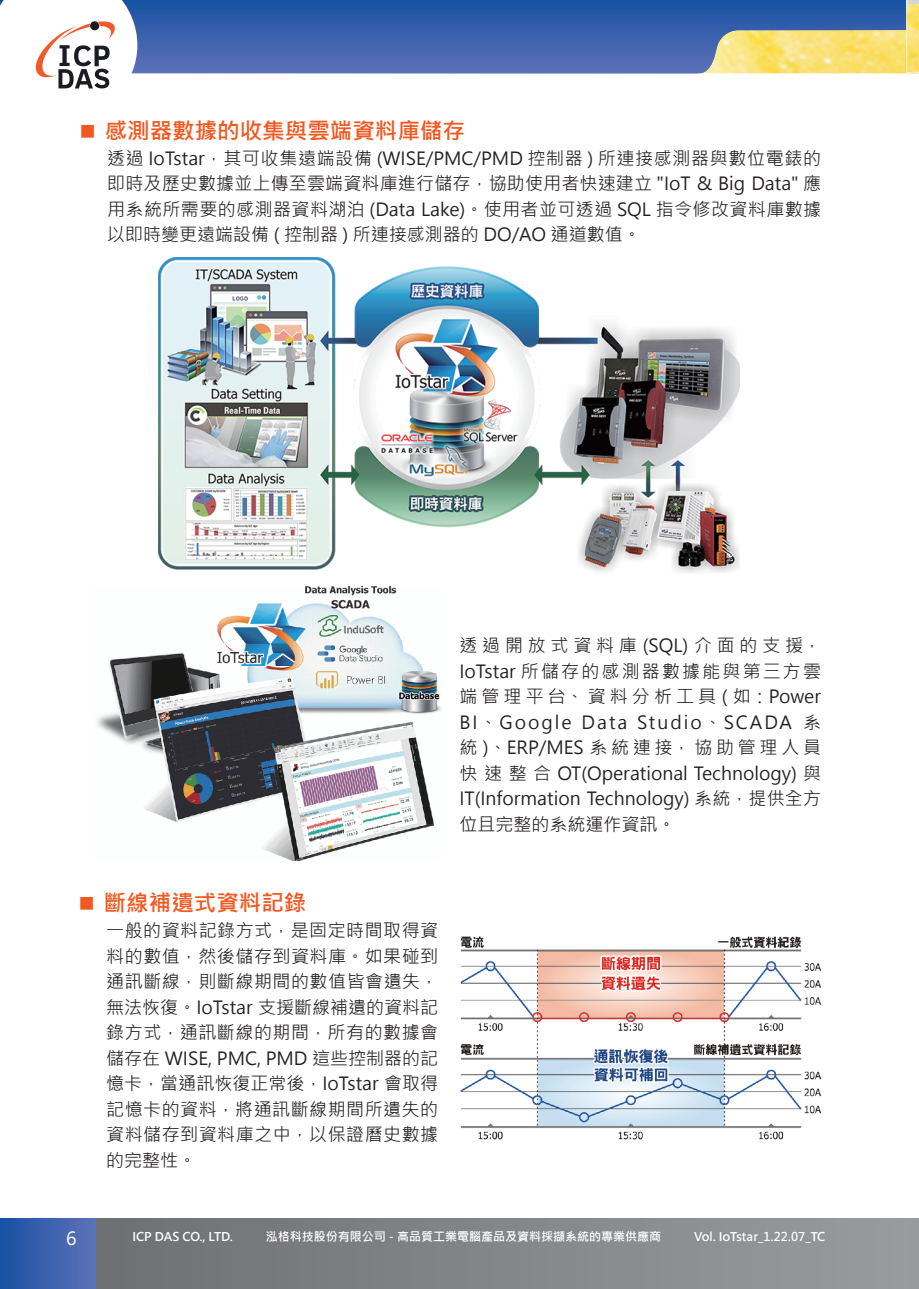
<style>
.page{position:relative;width:919px;height:1289px;background:#fff}
.page>*{position:absolute;margin:0;border:0;box-sizing:border-box;transform-origin:0 0}
.t1{font:700 22.5px "Microsoft Jheng Hei";color:#f15921}
.t2{font:18px/25.5px "Microsoft Jheng Hei";color:#231f20;text-align:justify}
.t3{font:18px "Microsoft Jheng Hei";color:#fff}
.t4{font:700 12px "Microsoft Jheng Hei";color:#fff}
</style>
<div class="page">
<img style="left:158px;top:257px;width:581px;height:316px">
<img style="left:96px;top:586px;width:345px;height:275px">
<svg style="left:137px;top:0;width:769px;height:73px;background:#5473a4"></svg>
<div style="left:95px;top:1218px;width:811px;height:70px;background:linear-gradient(to right,#6e7073,#999b9e)"></div>
<div style="left:0;top:1218px;width:95px;height:70px;background:linear-gradient(to right,#1751a3,#5d71b7)"></div>
<div style="left:906px;top:1218px;width:12px;height:70px;background:#989a9d"></div>
<svg style="left:906px;top:0;width:12px;height:5px"></svg>
<svg style="left:906px;top:73px;width:12px;height:1px"></svg>
<img style="left:906px;top:5px;width:12px;height:68px">
<svg style="left:0;top:0;width:137px;height:89px"></svg>
<img style="left:461px;top:936px;width:360px;height:203px">
<p class="t1" style="left:105px;top:117px;width:362px">感測器數據的收集與雲端資料庫儲存</p>
<p class="t2" style="left:107px;top:145px;width:715px">透過 IoTstar，其可收集遠端設備 (WISE/PMC/PMD 控制器 ) 所連接感測器與數位電錶的即時及歷史數據並上傳至雲端資料庫進行儲存，協助使用者快速建立 "IoT &amp; Big Data" 應用系統所需要的感測器資料湖泊 (Data Lake)。使用者並可透過 SQL 指令修改資料庫數據以即時變更遠端設備 ( 控制器 ) 所連接感測器的 DO/AO 通道數值。</p>
<p class="t2" style="left:459px;top:632px;width:363px">透過開放式資料庫(SQL)介面的支援，IoTstar 所儲存的感測器數據能與第三方雲端管理平台、資料分析工具(如：Power BI、Google Data Studio、SCADA 系統)、ERP/MES系統連接，協助管理人員快速整合 OT(Operational Technology) 與IT(Information Technology) 系統，提供全方位且完整的系統運作資訊。</p>
<p class="t1" style="left:104px;top:888px;width:204px">斷線補遺式資料記錄</p>
<p class="t2" style="left:106px;top:917px;width:333px">一般的資料記錄方式，是固定時間取得資料的數值，然後儲存到資料庫。如果碰到通訊斷線，則斷線期間的數值皆會遺失，無法恢復。IoTstar 支援斷線補遺的資料記錄方式，通訊斷線的期間，所有的數據會儲存在 WISE, PMC, PMD 這些控制器的記憶卡，當通訊恢復正常後，IoTstar 會取得記憶卡的資料，將通訊斷線期間所遺失的資料儲存到資料庫之中，以保證曆史數據的完整性。</p>
<p class="t3" style="left:66px;top:1227px;width:12px">6</p>
<p class="t4" style="left:132px;top:1229px;width:102px">ICP DAS CO., LTD.</p>
<p class="t4" style="left:266px;top:1229px;width:397px">泓格科技股份有限公司 - 高品質工業電腦產品及資料採擷系統的專業供應商</p>
<p class="t4" style="left:694px;top:1229px;width:132px">Vol. IoTstar_1.22.07_TC</p>
</div>
